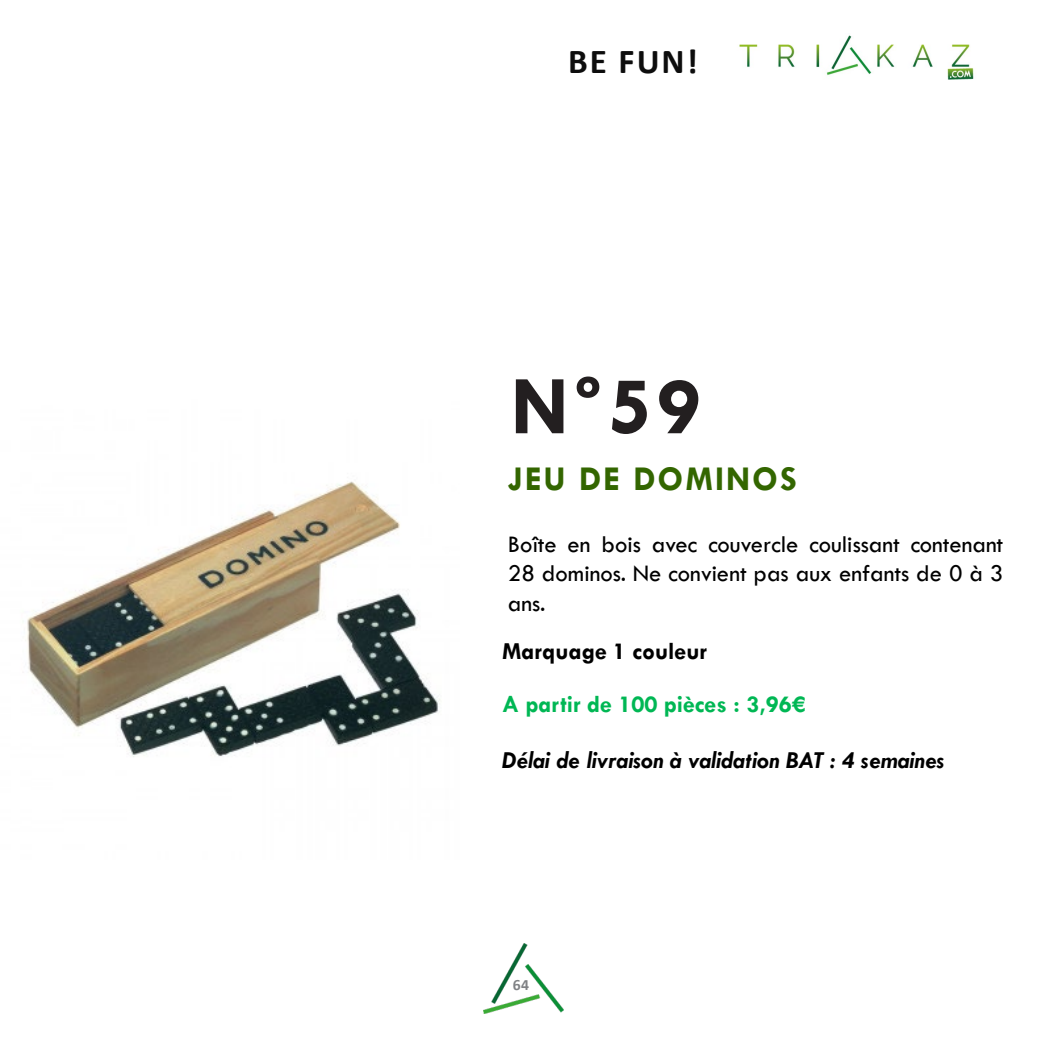
<style>
.page{position:relative;width:1042px;height:1043px;background:#fff}
.page>*{position:absolute;margin:0;border:0;box-sizing:border-box;transform-origin:0 0}
.t1{font:700 84px "Tw Cen";color:#231f20}
.t2{font:700 35px "Tw Cen";letter-spacing:.055em;color:#360}
.t3{font:700 35px "Calibri";color:#0d0d0d}
.t4{font:24.5px/29.4px "Tw Cen";color:#000;text-align:justify}
.t5{font:italic 700 24.5px "Tw Cen";color:#000}
.t6{font:700 24.5px "Tw Cen";color:#00b754}
.t7{font:700 24.5px "Tw Cen";color:#000}
.t8{font:700 15.75px "Calibri";color:#808285}
.s1{font-family:"Calibri"}
</style>
<div class="page">
<img style="left:483px;top:943px;width:80px;height:70px">
<img style="left:739px;top:35px;width:235px;height:45px">
<img style="left:27px;top:481px;width:413px;height:276px">
<p class="t3" style="left:568px;top:37px;width:131px">BE FUN!</p>
<p class="t1" style="left:511px;top:356px;width:192px">N<span class="s1">°</span>59</p>
<h2 class="t2" style="left:507px;top:458px;width:290px">JEU DE DOMINOS</h2>
<p class="t4" style="left:507px;top:529px;width:497px">Boîte en bois avec couvercle coulissant contenant 28 dominos. Ne convient pas aux enfants de 0 à 3 ans.</p>
<p class="t7" style="left:502px;top:636px;width:206px">Marquage 1 couleur</p>
<p class="t6" style="left:502px;top:689px;width:305px">A partir de 100 pièces : 3,96€</p>
<p class="t5" style="left:502px;top:745px;width:444px">Délai de livraison à validation BAT : 4 semaines</p>
<p class="t8" style="left:512px;top:973px;width:18px">64</p>
</div>
